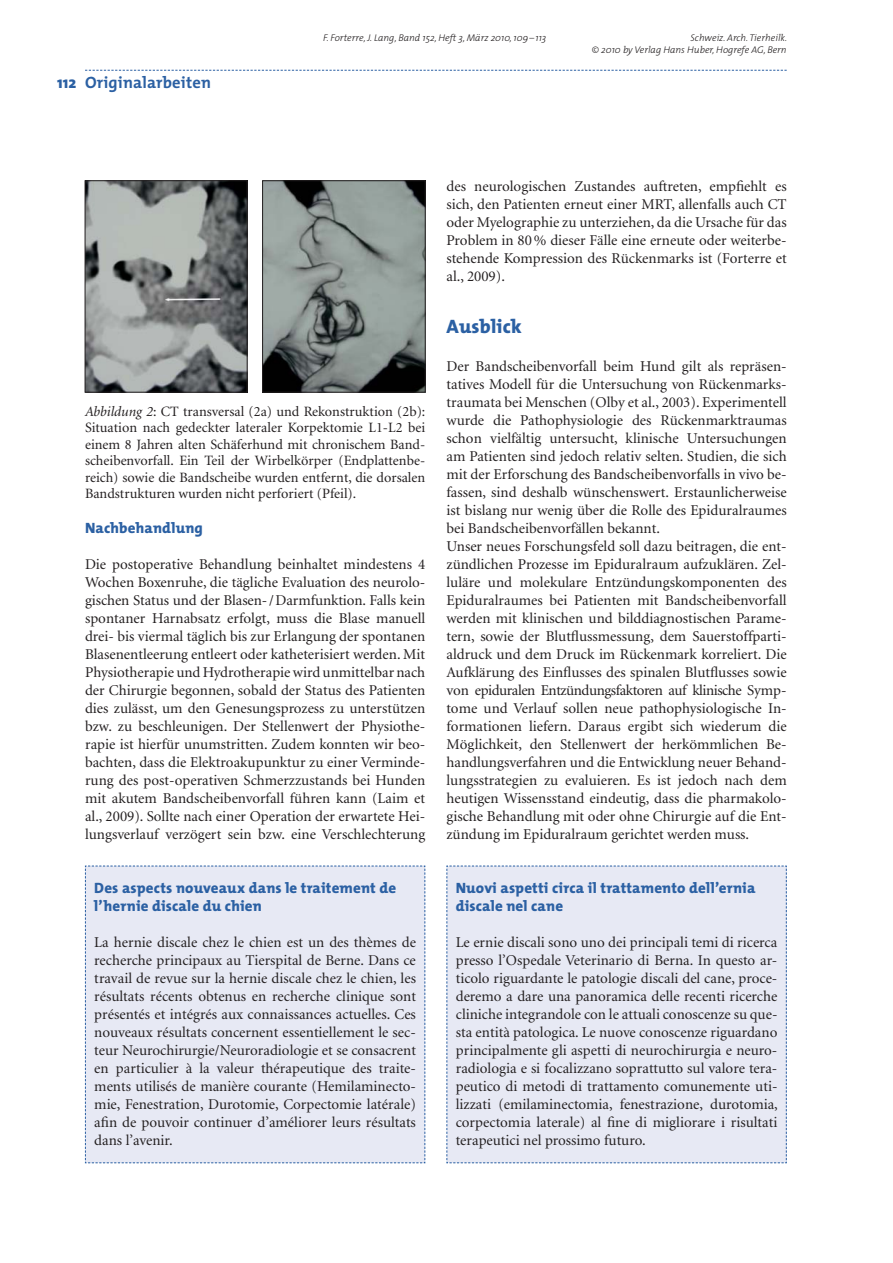
<style>
.page{position:relative;width:893px;height:1263px;background:#fff}
.page>*{position:absolute;margin:0;border:0;box-sizing:border-box;transform-origin:0 0}
.t1{font:800 19.5px "The Mix";letter-spacing:.01em;color:#2b60a3}
.t2{font:700 16.5px "The Mix";letter-spacing:.01em;color:#2b60a3}
.t3{font:15px/18px "Minion";color:#231f20;text-align:justify}
.t4{font:800 15px/18px "The Mix";letter-spacing:.01em;color:#2b60a3}
.t5{font:14.25px/16.5px "Minion";color:#231f20;text-align:justify}
.t6{font:italic 300 9.75px/12px "The Mix";color:#231f20;text-align:right}
.s1{font-weight:800}
.s2{font-style:italic}
</style>
<div class="page">
<svg style="left:85px;top:70px;width:702px;height:1px"></svg>
<img style="left:87px;top:182px;width:159px;height:209px">
<div style="left:85px;top:180px;width:163px;height:213px;border:1px solid #231f20"></div>
<img style="left:264px;top:182px;width:160px;height:209px">
<div style="left:262px;top:180px;width:164px;height:213px;border:1px solid #231f20"></div>
<div style="left:85px;top:865px;width:341px;height:298px;background:#e7e9f4"></div>
<div style="left:446px;top:865px;width:341px;height:298px;background:#e7e9f4"></div>
<p class="t2" style="left:57px;top:75px;width:155px"><span class="s1">112</span> Originalarbeiten</p>
<p class="t6" style="left:323px;top:32px;width:225px">F. Forterre, J. Lang, Band 152, Heft 3, März 2010, 109 – 113</p>
<p class="t6" style="left:592px;top:32px;width:197px">Schweiz. Arch. Tierheilk.<br>© 2010 by Verlag Hans Huber, Hogrefe AG, Bern</p>
<p class="t5" style="left:85px;top:404px;width:342px"><span class="s2">Abbildung 2</span>: CT transversal (2a) und Rekonstruktion (2b):<br>Situation nach gedeckter lateraler Korpektomie L1-L2 bei einem 8 Jahren alten Schäferhund mit chronischem Band&shy;scheibenvorfall. Ein Teil der Wirbelkörper (Endplattenbe&shy;reich) sowie die Bandscheibe wurden entfernt, die dorsalen Bandstrukturen wurden nicht perforiert (Pfeil).</p>
<p class="t4" style="left:85px;top:520px;width:119px">Nachbehandlung</p>
<p class="t3" style="left:85px;top:557px;width:342px">Die postoperative Behandlung beinhaltet mindestens 4<br>Wochen Boxenruhe, die tägliche Evaluation des neurolo&shy;gischen Status und der Blasen- / Darmfunktion. Falls kein spontaner Harnabsatz erfolgt, muss die Blase manuell drei- bis viermal täglich bis zur Erlangung der spontanen Blasenentleerung entleert oder katheterisiert werden. Mit Physiotherapie und Hydrotherapie wird unmittelbar nach der Chirurgie begonnen, sobald der Status des Patienten dies zulässt, um den Genesungsprozess zu unterstützen bzw. zu beschleunigen. Der Stellenwert der Physiothe&shy;rapie ist hierfür unumstritten. Zudem konnten wir beo&shy;bachten, dass die Elektroakupunktur zu einer Verminde&shy;rung des post-operativen Schmerzzustands bei Hunden mit akutem Bandscheibenvorfall führen kann (Laim et al., 2009). Sollte nach einer Operation der erwartete Hei&shy;lungsverlauf verzögert sein bzw. eine Verschlechterung</p>
<p class="t4" style="left:94px;top:880px;width:304px">Des aspects nouveaux dans le traitement de l’hernie discale du chien</p>
<p class="t3" style="left:94px;top:935px;width:323px">La hernie discale chez le chien est un des thèmes de recherche principaux au Tierspital de Berne. Dans ce travail de revue sur la hernie discale chez le chien, les résultats récents obtenus en recherche clinique sont présentés et intégrés aux connaissances actuelles. Ces nouveaux résultats concernent essentiellement le sec&shy;teur Neurochirurgie/Neuroradiologie et se consacrent en particulier à la valeur thérapeutique des traite&shy;ments utilisés de manière courante (Hemilaminecto&shy;mie, Fenestration, Durotomie, Corpectomie latérale) afin de pouvoir continuer d’améliorer leurs résultats dans l’avenir.</p>
<p class="t3" style="left:446px;top:179px;width:342px">des neurologischen Zustandes auftreten, empfiehlt es sich, den Patienten erneut einer MRT, allenfalls auch CT oder Myelographie zu unterziehen, da die Ursache für das Problem in 80 % dieser Fälle eine erneute oder weiterbe&shy;stehende Kompression des Rückenmarks ist (Forterre et al., 2009).</p>
<h1 class="t1" style="left:446px;top:317px;width:77px">Ausblick</h1>
<p class="t3" style="left:446px;top:359px;width:342px;text-align:left">Der Bandscheibenvorfall beim Hund gilt als repräsen&shy;tatives Modell für die Untersuchung von Rückenmarks&shy;traumata bei Menschen (Olby et al., 2003). Experimentell wurde die Pathophysiologie des Rückenmarktraumas schon vielfältig untersucht, klinische Untersuchungen am Patienten sind jedoch relativ selten. Studien, die sich mit der Erforschung des Bandscheibenvorfalls in vivo be&shy;fassen, sind deshalb wünschenswert. Erstaunlicherweise ist bislang nur wenig über die Rolle des Epiduralraumes bei Bandscheibenvorfällen bekannt.<br>Unser neues Forschungsfeld soll dazu beitragen, die ent&shy;zündlichen Prozesse im Epiduralraum aufzuklären. Zel&shy;luläre und molekulare Entzündungskomponenten des Epiduralraumes bei Patienten mit Bandscheibenvorfall werden mit klinischen und bilddiagnostischen Parame&shy;tern, sowie der Blutflussmessung, dem Sauerstoffparti&shy;aldruck und dem Druck im Rückenmark korreliert. Die Aufklärung des Einflusses des spinalen Blutflusses sowie von epiduralen Entzündungsfaktoren auf klinische Symp&shy;tome und Verlauf sollen neue pathophysiologische In&shy;formationen liefern. Daraus ergibt sich wiederum die Möglichkeit, den Stellenwert der herkömmlichen Be&shy;handlungsverfahren und die Entwicklung neuer Behand&shy;lungsstrategien zu evaluieren. Es ist jedoch nach dem heutigen Wissensstand eindeutig, dass die pharmakolo&shy;gische Behandlung mit oder ohne Chirurgie auf die Ent&shy;zündung im Epiduralraum gerichtet werden muss.</p>
<p class="t4" style="left:456px;top:880px;width:301px">Nuovi aspetti circa il trattamento dell’ernia discale nel cane</p>
<p class="t3" style="left:456px;top:935px;width:324px">Le ernie discali sono uno dei principali temi di ricerca presso l’Ospedale Veterinario di Berna. In questo ar&shy;ticolo riguardante le patologie discali del cane, proce&shy;deremo a dare una panoramica delle recenti ricerche cliniche integrandole con le attuali conoscenze su que&shy;sta entità patologica. Le nuove conoscenze riguardano principalmente gli aspetti di neurochirurgia e neuro&shy;radiologia e si focalizzano soprattutto sul valore tera&shy;peutico di metodi di trattamento comunemente uti&shy;lizzati (emilaminectomia, fenestrazione, durotomia, corpectomia laterale) al fine di migliorare i risultati terapeutici nel prossimo futuro.</p>
</div>
